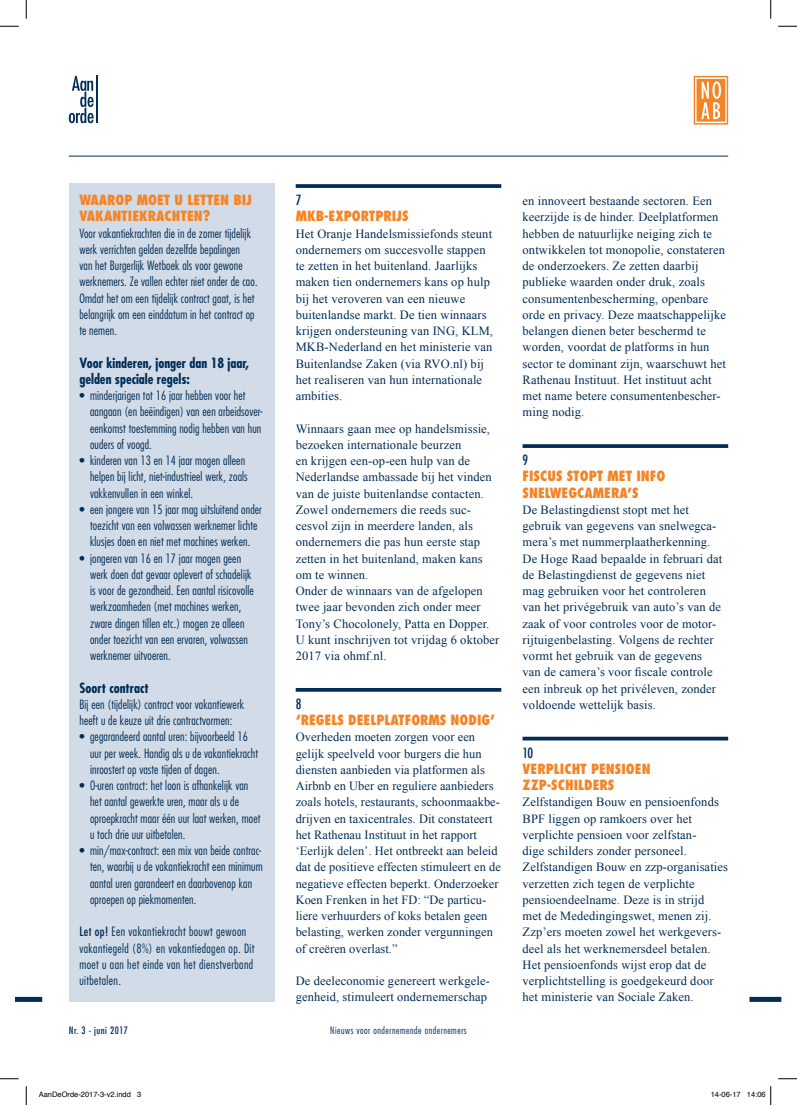
<style>
.page{position:relative;width:797px;height:1105px;background:#fff}
.page>*{position:absolute;margin:0;border:0;box-sizing:border-box;transform-origin:0 0}
.OranjeKopje{font:800 condensed 13.75px/16.2px "Futura Std";color:#f58427}
.Tussenkopje{font:700 condensed 13.75px/16.2px "Futura Std";color:#002c55}
.Cijfer{font:500 condensed 13.75px "Futura";color:#002c55}
.Plat-Times{font:12.5px/16.2px "Times New Roman";letter-spacing:.01em;color:#002c55}
.Plat-Times-2{font:300 condensed 12.5px/16.2px "Futura Std";letter-spacing:.01em;color:#002c55}
.OranjeNoot{font:300 condensed 12.5px/16.2px "Futura Std";letter-spacing:.03em;color:#002c55}
.t1{font:300 condensed 10px "Futura Std";letter-spacing:.05em;color:#002c55}
.t2{font:condensed 10px "Futura Std";letter-spacing:.05em;color:#002c55}
.t3{font:7.5px "Helvetica";color:#000}
.s1{font-weight:400}
</style>
<div class="page">
<svg style="left:693px;top:76px;width:35px;height:49px;background:#f8ac6d"></svg>
<svg style="left:69px;top:76px;width:25px;height:47px"></svg>
<hr style="left:96px;top:76px;width:2px;height:47px;background:#002c55">
<hr style="left:69px;top:156px;width:659px;height:1px;background:#002c55">
<div style="left:749px;top:997px;width:32px;height:5px;background:#002c55"></div>
<div style="left:16px;top:997px;width:26px;height:5px;background:#002c55"></div>
<div style="left:69px;top:184px;width:205px;height:818px;background:#d2dce8"></div>
<svg style="left:296px;top:184px;width:205px;height:4px"></svg>
<svg style="left:296px;top:688px;width:205px;height:4px"></svg>
<svg style="left:522px;top:444px;width:206px;height:4px"></svg>
<hr style="left:522px;top:737px;width:206px;height:3px;background:#002c55">
<svg style="left:0;top:25px;width:19px;height:2px"></svg>
<svg style="left:778px;top:25px;width:19px;height:2px"></svg>
<svg style="left:0;top:1078px;width:19px;height:1px"></svg>
<svg style="left:778px;top:1078px;width:19px;height:1px"></svg>
<svg style="left:25px;top:0;width:2px;height:19px"></svg>
<svg style="left:25px;top:1086px;width:2px;height:19px"></svg>
<svg style="left:770px;top:0;width:1px;height:19px"></svg>
<svg style="left:770px;top:1086px;width:1px;height:19px"></svg>
<p class="OranjeKopje" style="left:79px;top:192px;width:174px">WAAROP MOET U LETTEN BIJ<br>VAKANTIEKRACHTEN?</p>
<p class="Plat-Times-2" style="left:79px;top:225px;width:180px">Voor vakantiekrachten die in de zomer tijdelijk werk verrichten gelden dezelfde bepalingen<br>van het Burgerlijk Wetboek als voor gewone werknemers. Ze vallen echter niet onder de cao.<br>Omdat het om een tijdelijk contract gaat, is het belangrijk om een einddatum in het contract op te nemen.</p>
<p class="Tussenkopje" style="left:79px;top:354px;width:171px">Voor kinderen, jonger dan 18 jaar, gelden speciale regels:</p>
<p class="Plat-Times-2" style="left:90px;top:387px;width:174px;text-indent:-11px">• minderjarigen tot 16 jaar hebben voor het aangaan (en beëindigen) van een arbeidsover&shy;eenkomst toestemming nodig hebben van hun ouders of voogd.</p>
<p class="Plat-Times-2" style="left:90px;top:452px;width:159px;text-indent:-11px">• kinderen van 13 en 14 jaar mogen alleen helpen bij licht, niet-industrieel werk, zoals vakkenvullen in een winkel.</p>
<p class="Plat-Times-2" style="left:79px;top:501px;width:184px;text-align:center">• een jongere van 15 jaar mag uitsluitend onder toezicht van een volwassen werknemer lichte klusjes doen en niet met machines werken.</p>
<p class="Plat-Times-2" style="left:90px;top:550px;width:165px;text-indent:-11px">• jongeren van 16 en 17 jaar mogen geen werk doen dat gevaar oplevert of schadelijk is voor de gezondheid. Een aantal risicovolle werkzaamheden (met machines werken, zware dingen tillen etc.) mogen ze alleen onder toezicht van een ervaren, volwassen werknemer uitvoeren.</p>
<p class="Tussenkopje" style="left:79px;top:679px;width:71px">Soort contract</p>
<p class="Plat-Times-2" style="left:79px;top:696px;width:166px">Bij een (tijdelijk) contract voor vakantiewerk heeft u de keuze uit drie contractvormen:</p>
<p class="Plat-Times-2" style="left:90px;top:729px;width:169px;text-indent:-11px">• gegarandeerd aantal uren: bijvoorbeeld 16 uur per week. Handig als u de vakantiekracht inroostert op vaste tijden of dagen.</p>
<p class="Plat-Times-2" style="left:90px;top:777px;width:172px;text-indent:-11px">• 0-uren contract: het loon is afhankelijk van het aantal gewerkte uren, maar als u de oproepkracht maar één uur laat werken, moet u toch drie uur uitbetalen.</p>
<p class="Plat-Times-2" style="left:90px;top:842px;width:174px;text-indent:-11px">• min/max-contract: een mix van beide contrac&shy;ten, waarbij u de vakantiekracht een minimum aantal uren garandeert en daarbovenop kan oproepen op piekmomenten.</p>
<p class="OranjeNoot" style="left:79px;top:924px;width:177px"><span class="s1">Let op!</span> Een vakantiekracht bouwt gewoon vakantiegeld (8%) en vakantiedagen op. Dit moet u aan het einde van het dienstverband uitbetalen.</p>
<p class="Cijfer" style="left:296px;top:191px;width:7px">7</p>
<p class="OranjeKopje" style="left:296px;top:208px;width:114px">MKB-EXPORTPRIJS</p>
<p class="Plat-Times" style="left:296px;top:225px;width:199px">Het Oranje Handelsmissiefonds steunt ondernemers om succesvolle stappen te zetten in het buitenland. Jaarlijks maken tien ondernemers kans op hulp bij het veroveren van een nieuwe buitenlandse markt. De tien winnaars krijgen ondersteuning van ING, KLM, MKB-Nederland en het ministerie van Buitenlandse Zaken (via RVO.nl) bij het realiseren van hun internationale ambities.</p>
<p class="Plat-Times" style="left:296px;top:420px;width:198px">Winnaars gaan mee op handelsmissie, bezoeken internationale beurzen<br>en krijgen een-op-een hulp van de Nederlandse ambassade bij het vinden van de juiste buitenlandse contacten.<br>Zowel ondernemers die reeds suc&shy;cesvol zijn in meerdere landen, als ondernemers die pas hun eerste stap zetten in het buitenland, maken kans om te winnen.</p>
<p class="Plat-Times" style="left:296px;top:583px;width:205px">Onder de winnaars van de afgelopen twee jaar bevonden zich onder meer<br>Tony’s Chocolonely, Patta en Dopper.<br>U kunt inschrijven tot vrijdag 6 oktober<br>2017 via ohmf.nl.</p>
<p class="Cijfer" style="left:296px;top:695px;width:7px">8</p>
<p class="OranjeKopje" style="left:296px;top:712px;width:201px">‘REGELS DEELPLATFORMS NODIG’</p>
<p class="Plat-Times" style="left:296px;top:729px;width:207px">Overheden moeten zorgen voor een gelijk speelveld voor burgers die hun diensten aanbieden via platformen als Airbnb en Uber en reguliere aanbieders zoals hotels, restaurants, schoonmaakbe&shy;drijven en taxicentrales. Dit constateert het Rathenau Instituut in het rapport ‘Eerlijk delen’. Het ontbreekt aan beleid dat de positieve effecten stimuleert en de negatieve effecten beperkt. Onderzoeker Koen Frenken in het FD: “De particu&shy;liere verhuurders of koks betalen geen belasting, werken zonder vergunningen of creëren overlast.”</p>
<p class="Plat-Times" style="left:296px;top:973px;width:196px">De deeleconomie genereert werkgele&shy;genheid, stimuleert ondernemerschap</p>
<p class="t2" style="left:69px;top:1024px;width:61px">Nr. 3 - juni 2017</p>
<p class="t1" style="left:330px;top:1024px;width:138px">Nieuws voor ondernemende ondernemers</p>
<p class="Plat-Times" style="left:522px;top:193px;width:205px">en innoveert bestaande sectoren. Een keerzijde is de hinder. Deelplatformen hebben de natuurlijke neiging zich te ontwikkelen tot monopolie, constateren de onderzoekers. Ze zetten daarbij publieke waarden onder druk, zoals consumentenbescherming, openbare orde en privacy. Deze maatschappelijke belangen dienen beter beschermd te worden, voordat de platforms in hun sector te dominant zijn, waarschuwt het Rathenau Instituut. Het instituut acht met name betere consumentenbescher&shy;ming nodig.</p>
<p class="Cijfer" style="left:522px;top:451px;width:7px">9</p>
<p class="OranjeKopje" style="left:522px;top:468px;width:144px">FISCUS STOPT MET INFO<br>SNELWEGCAMERA’S</p>
<p class="Plat-Times" style="left:522px;top:501px;width:201px">De Belastingdienst stopt met het gebruik van gegevens van snelwegca&shy;mera’s met nummerplaatherkenning.<br>De Hoge Raad bepaalde in februari dat de Belastingdienst de gegevens niet mag gebruiken voor het controleren van het privégebruik van auto’s van de zaak of voor controles voor de motor&shy;rijtuigenbelasting. Volgens de rechter vormt het gebruik van de gegevens van de camera’s voor fiscale controle een inbreuk op het privéleven, zonder voldoende wettelijk basis.</p>
<p class="Cijfer" style="left:522px;top:744px;width:12px">10</p>
<p class="OranjeKopje" style="left:522px;top:760px;width:130px">VERPLICHT PENSIOEN<br>ZZP-SCHILDERS</p>
<p class="Plat-Times" style="left:522px;top:794px;width:207px">Zelfstandigen Bouw en pensioenfonds BPF liggen op ramkoers over het verplichte pensioen voor zelfstan-<br>dige schilders zonder personeel.<br>Zelfstandigen Bouw en zzp-organisaties verzetten zich tegen de verplichte pensioendeelname. Deze is in strijd<br>met de Mededingingswet, menen zij.<br>Zzp’ers moeten zowel het werkgevers&shy;deel als het werknemersdeel betalen.<br>Het pensioenfonds wijst erop dat de verplichtstelling is goedgekeurd door het ministerie van Sociale Zaken.</p>
<p class="t3" style="left:39px;top:1089px;width:104px">AanDeOrde-2017-3-v2.indd 3</p>
<p class="t3" style="left:710px;top:1089px;width:57px">14-06-17 14:06</p>
</div>
